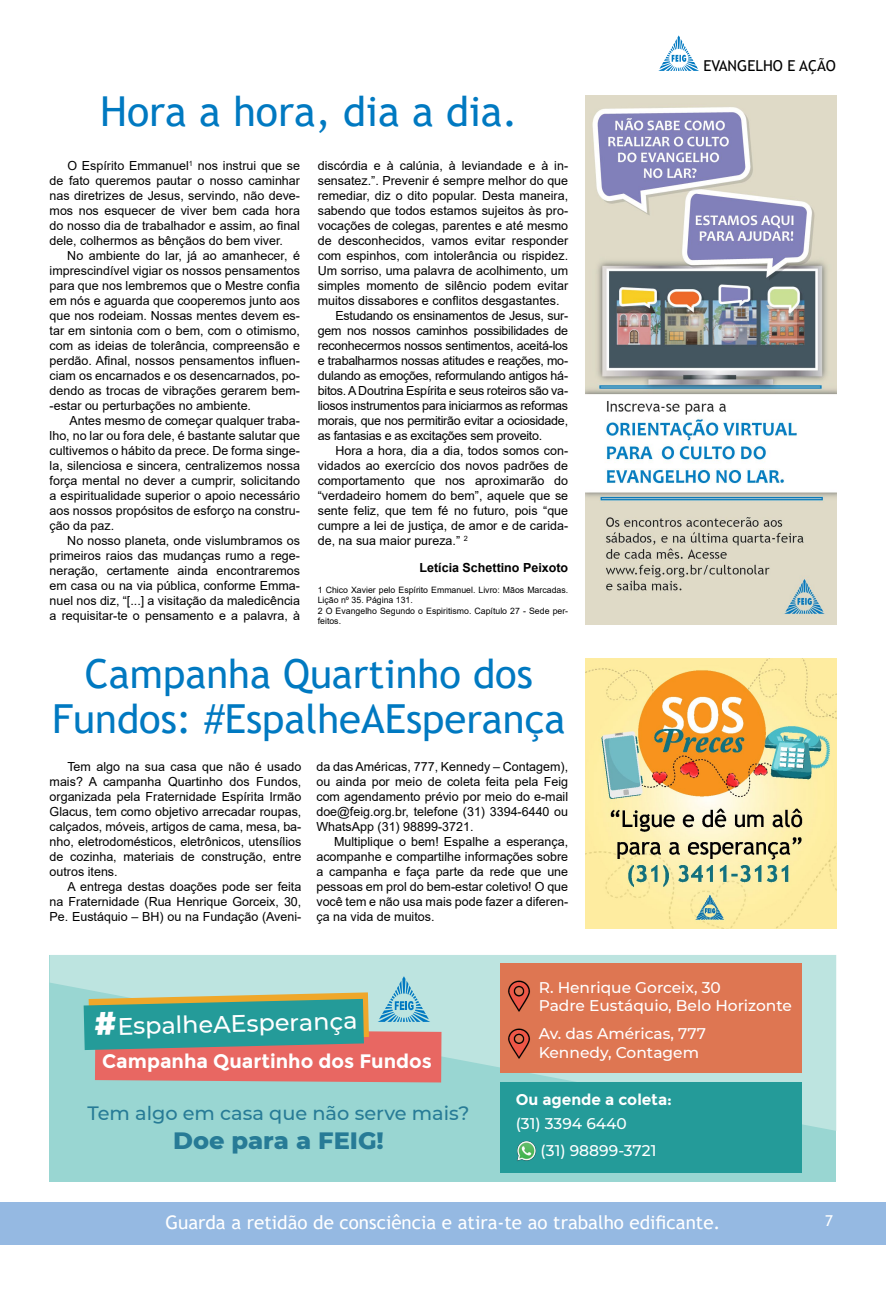
<style>
.page{position:relative;width:886px;height:1294px;background:#fff}
.page>*{position:absolute;margin:0;border:0;box-sizing:border-box;transform-origin:0 0}
.t1{font:41.25px "Trebuchet MS";color:#0079c1}
.t2{font:40px/45px "Trebuchet MS";color:#0079c1;text-align:center}
.t3{font:800 24.12px "Montserrat";color:#277b96}
.t4{font:500 23.88px "Montserrat";color:#fff}
.t5{font:700 19.5px "Montserrat";color:#fff}
.t6{font:500 19.25px "Montserrat";color:#277b96}
.t7{font:18.75px "Trebuchet MS";color:#fff}
.t8{font:500 15.5px/18.5px "Montserrat";color:#fff}
.t9{font:700 15.5px "Montserrat";color:#fff}
.t10{font:15px "Trebuchet MS";color:#000}
.t11{font:15px "Trebuchet MS";color:#fff}
.t12{font:12.5px/15px "Arial";color:#000;text-align:justify}
.t13{font:12.5px "Arial";letter-spacing:-.02em;color:#000}
.t14{font:700 12.5px "Arial";color:#000}
.t15{font:8.75px/10.5px "Arial";color:#000}
.s1{font-weight:700;font-size:31.88px}
</style>
<div class="page">
<svg style="left:658px;top:35px;width:41px;height:36px"></svg>
<div style="left:0;top:1201px;width:886px;height:43px;background:#95b9e2"></div>
<img style="left:586px;top:96px;width:250px;height:529px">
<div style="left:50px;top:954px;width:786px;height:227px;background:#99d6d2"></div>
<svg style="left:50px;top:954px;width:786px;height:176px"></svg>
<svg style="left:84px;top:976px;width:357px;height:106px;background:#999c92"></svg>
<div style="left:500px;top:963px;width:302px;height:110px;background:#de7652"></div>
<div style="left:500px;top:1082px;width:302px;height:91px;background:#249b99"></div>
<img style="left:508px;top:980px;width:22px;height:32px">
<img style="left:508px;top:1028px;width:22px;height:31px">
<img style="left:517px;top:1141px;width:19px;height:19px">
<img style="left:586px;top:658px;width:250px;height:270px">
<h1 class="t1" style="left:100px;top:85px;width:419px">Hora a hora, dia a dia.</h1>
<p class="t12" style="left:50px;top:158px;width:252px;text-indent:18px">O Espírito Emmanuel<sup>1</sup> nos instrui que se de fato queremos pautar o nosso caminhar nas diretrizes de Jesus, servindo, não deve&shy;mos nos esquecer de viver bem cada hora do nosso dia de trabalhador e assim, ao final dele, colhermos as bênçãos do bem viver.</p>
<p class="t12" style="left:50px;top:248px;width:252px;text-indent:18px">No ambiente do lar, já ao amanhecer, é imprescindível vigiar os nossos pensamentos para que nos lembremos que o Mestre confia em nós e aguarda que cooperemos junto aos que nos rodeiam. Nossas mentes devem es&shy;tar em sintonia com o bem, com o otimismo, com as ideias de tolerância, compreensão e perdão. Afinal, nossos pensamentos influen&shy;ciam os encarnados e os desencarnados, po&shy;dendo as trocas de vibrações gerarem bem--estar ou perturbações no ambiente.</p>
<p class="t12" style="left:50px;top:413px;width:252px;text-indent:20px">Antes mesmo de começar qualquer traba&shy;lho, no lar ou fora dele, é bastante salutar que cultivemos o hábito da prece. De forma singe&shy;la, silenciosa e sincera, centralizemos nossa força mental no dever a cumprir, solicitando a espiritualidade superior o apoio necessário aos nossos propósitos de esforço na constru&shy;ção da paz.</p>
<p class="t12" style="left:50px;top:533px;width:252px;text-indent:18px">No nosso planeta, onde vislumbramos os primeiros raios das mudanças rumo a rege&shy;neração, certamente ainda encontraremos em casa ou na via pública, conforme Emma&shy;nuel nos diz, “[...] a visitação da maledicência a requisitar-te o pensamento e a palavra, à</p>
<p class="t12" style="left:318px;top:158px;width:252px">discórdia e à calúnia, à leviandade e à in-</p>
<p class="t12" style="left:318px;top:173px;width:252px">sensatez.”. Prevenir é sempre melhor do que</p>
<p class="t12" style="left:318px;top:188px;width:252px">remediar, diz o dito popular. Desta maneira,</p>
<p class="t12" style="left:318px;top:203px;width:252px">sabendo que todos estamos sujeitos às pro-</p>
<p class="t12" style="left:318px;top:218px;width:252px">vocações de colegas, parentes e até mesmo</p>
<p class="t12" style="left:318px;top:233px;width:252px">de desconhecidos, vamos evitar responder</p>
<p class="t12" style="left:318px;top:248px;width:252px">com espinhos, com intolerância ou rispidez.</p>
<p class="t12" style="left:318px;top:263px;width:252px">Um sorriso, uma palavra de acolhimento, um</p>
<p class="t12" style="left:318px;top:278px;width:252px">simples momento de silêncio podem evitar</p>
<p class="t12" style="left:318px;top:293px;width:243px">muitos dissabores e conflitos desgastantes.</p>
<p class="t13" style="left:335px;top:307px;width:234px">Estudando os ensinamentos de Jesus, sur-</p>
<p class="t13" style="left:318px;top:322px;width:252px">gem nos nossos caminhos possibilidades de</p>
<p class="t13" style="left:318px;top:337px;width:252px">reconhecermos nossos sentimentos, aceitá-los</p>
<p class="t13" style="left:318px;top:352px;width:252px">e trabalharmos nossas atitudes e reações, mo-</p>
<p class="t13" style="left:318px;top:367px;width:252px">dulando as emoções, reformulando antigos há-</p>
<p class="t13" style="left:318px;top:382px;width:252px">bitos. A Doutrina Espírita e seus roteiros são va-</p>
<p class="t13" style="left:318px;top:397px;width:252px">liosos instrumentos para iniciarmos as reformas</p>
<p class="t13" style="left:318px;top:412px;width:252px">morais, que nos permitirão evitar a ociosidade,</p>
<p class="t13" style="left:318px;top:427px;width:226px">as fantasias e as excitações sem proveito.</p>
<p class="t12" style="left:335px;top:443px;width:234px">Hora a hora, dia a dia, todos somos con-</p>
<p class="t12" style="left:318px;top:458px;width:252px">vidados ao exercício dos novos padrões de</p>
<p class="t12" style="left:318px;top:473px;width:252px">comportamento que nos aproximarão do</p>
<p class="t12" style="left:318px;top:488px;width:252px">“verdadeiro homem do bem”, aquele que se</p>
<p class="t12" style="left:318px;top:503px;width:252px">sente feliz, que tem fé no futuro, pois “que</p>
<p class="t12" style="left:318px;top:518px;width:252px">cumpre a lei de justiça, de amor e de carida-</p>
<p class="t12" style="left:318px;top:533px;width:151px">de, na sua maior pureza.” <sup>2</sup></p>
<p class="t14" style="left:419px;top:558px;width:150px">Letícia Schettino Peixoto</p>
<p class="t15" style="left:318px;top:584px;width:252px">1 Chico Xavier pelo Espírito Emmanuel. Livro: Mãos Marcadas.<br>Lição nº 35. Página 131.<br>2 O Evangelho Segundo o Espiritismo. Capítulo 27 - Sede per&shy;feitos.</p>
<h2 class="t2" style="left:52px;top:651px;width:515px">Campanha Quartinho dos<br>Fundos: #EspalheAEsperança</h2>
<p class="t12" style="left:50px;top:759px;width:253px;text-indent:18px">Tem algo na sua casa que não é usado mais? A campanha Quartinho dos Fundos, organizada pela Fraternidade Espírita Irmão Glacus, tem como objetivo arrecadar roupas, calçados, móveis, artigos de cama, mesa, ba&shy;nho, eletrodomésticos, eletrônicos, utensílios de cozinha, materiais de construção, entre outros itens.</p>
<p class="t12" style="left:50px;top:879px;width:253px;text-indent:18px">A entrega destas doações pode ser feita na Fraternidade (Rua Henrique Gorceix, 30, Pe. Eustáquio – BH) ou na Fundação (Aveni-</p>
<p class="t12" style="left:316px;top:759px;width:253px">da das Américas, 777, Kennedy – Contagem), ou ainda por meio de coleta feita pela Feig com agendamento prévio por meio do e-mail doe@feig.org.br, telefone (31) 3394-6440 ou WhatsApp (31) 98899-3721.</p>
<p class="t12" style="left:316px;top:834px;width:253px;text-indent:18px">Multiplique o bem! Espalhe a esperança, acompanhe e compartilhe informações sobre a campanha e faça parte da rede que une pessoas em prol do bem-estar coletivo! O que você tem e não usa mais pode fazer a diferen&shy;ça na vida de muitos.</p>
<p class="t10" style="left:703px;top:56px;width:134px">EVANGELHO E AÇÃO</p>
<h3 class="t4" style="left:93px;top:1009px;width:265px;rotate:-1deg"><span class="s1">#</span>EspalheAEsperança</h3>
<h3 class="t5" style="left:102px;top:1049px;width:331px">Campanha Quartinho dos Fundos</h3>
<h3 class="t6" style="left:87px;top:1099px;width:384px">Tem algo em casa que não serve mais?</h3>
<h3 class="t3" style="left:173px;top:1122px;width:212px">Doe para a FEIG!</h3>
<p class="t8" style="left:539px;top:977px;width:255px">R. Henrique Gorceix, 30<br>Padre Eustáquio, Belo Horizonte</p>
<p class="t8" style="left:539px;top:1023px;width:169px">Av. das Américas, 777<br>Kennedy, Contagem</p>
<p class="t9" style="left:516px;top:1089px;width:158px">Ou agende a coleta:</p>
<p class="t8" style="left:541px;top:1109px;width:117px;line-height:26.6px;text-indent:-25px">(31) 3394 6440<br>(31) 98899-3721</p>
<h3 class="t7" style="left:165px;top:1210px;width:556px">Guarda a retidão de consciência e atira-te ao trabalho edificante.</h3>
<p class="t11" style="left:825px;top:1211px;width:9px">7</p>
</div>
